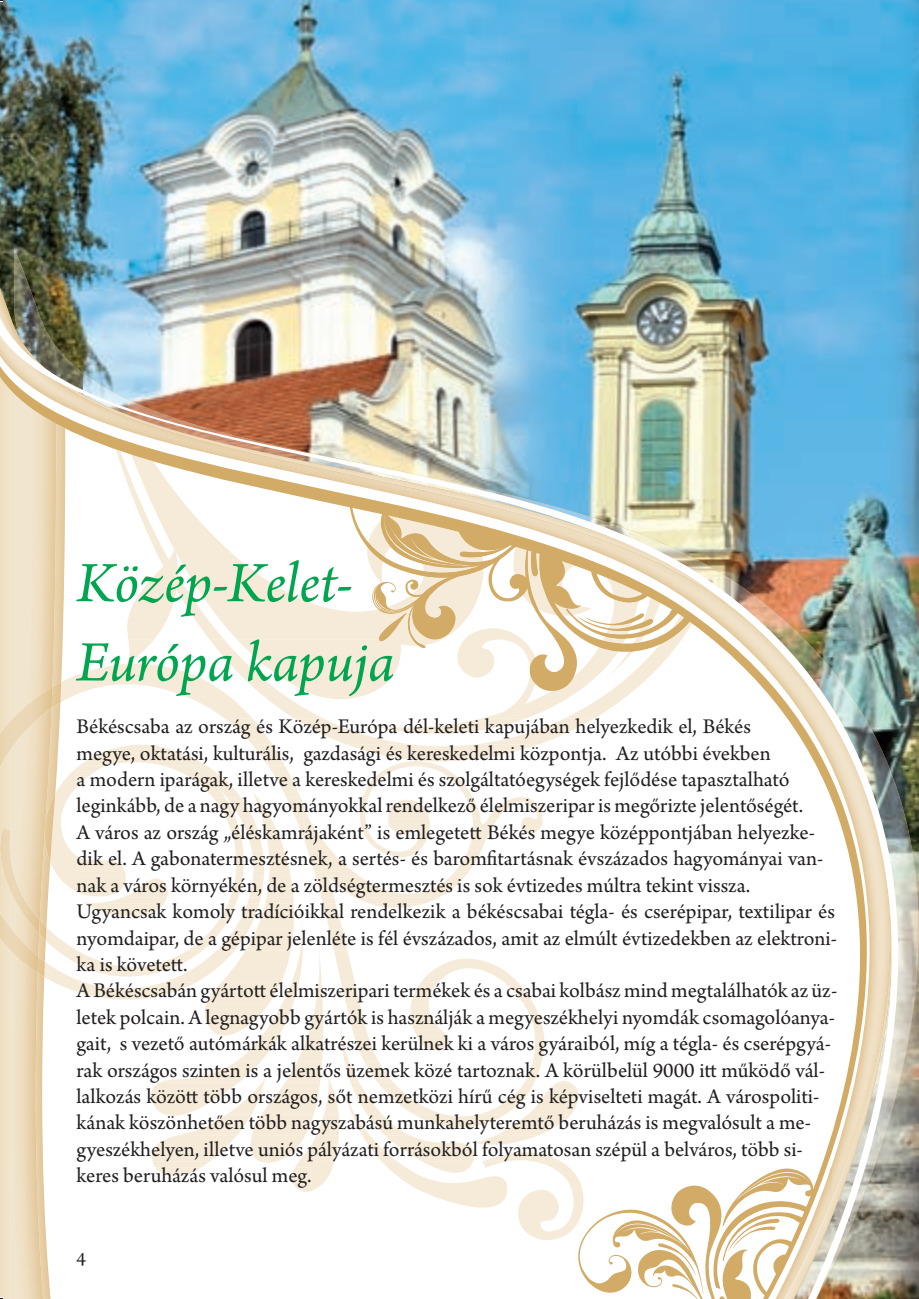
<style>
.page{position:relative;width:919px;height:1299px;background:#fff}
.page>*{position:absolute;margin:0;border:0;box-sizing:border-box;transform-origin:0 0}
.t1{font:italic 60px/79.2px "Arno Pro";letter-spacing:-.005em;color:#00a54f}
.t2{font:22px/26.4px "Arno Pro";color:#231f20}
.t3{font:20px "Arno Pro";color:#231f20}
</style>
<div class="page">
<img style="left:0;top:0;width:918px;height:230px">
<img style="left:14px;top:203px;width:1px;height:45px">
<img style="left:0;top:230px;width:918px;height:1068px">
<h1 class="t1" style="left:77px;top:547px;width:319px">Közép-Kelet-<br>Európa kapuja</h1>
<p class="t2" style="left:77px;top:715px;width:762px">Békéscsaba az ország és Közép-Európa dél-keleti kapujában helyezkedik el, Békés<br>megye, oktatási, kulturális, gazdasági és kereskedelmi központja. Az utóbbi években<br>a modern iparágak, illetve a kereskedelmi és szolgáltatóegységek fejlődése tapasztalható leginkább, de a nagy hagyományokkal rendelkező élelmiszeripar is megőrizte jelentőségét.<br>A város az ország „éléskamrájaként” is emlegetett Békés megye középpontjában helyezke&shy;dik el. A gabonatermesztésnek, a sertés- és baromfitartásnak évszázados hagyományai van&shy;nak a város környékén, de a zöldségtermesztés is sok évtizedes múltra tekint vissza.<br>Ugyancsak komoly tradícióikkal rendelkezik a békéscsabai tégla- és cserépipar, textilipar és nyomdaipar, de a gépipar jelenléte is fél évszázados, amit az elmúlt évtizedekben az elektroni&shy;ka is követett.<br>A Békéscsabán gyártott élelmiszeripari termékek és a csabai kolbász mind megtalálhatók az üz&shy;letek polcain. A legnagyobb gyártók is használják a megyeszékhelyi nyomdák csomagolóanya&shy;gait, s vezető autómárkák alkatrészei kerülnek ki a város gyáraiból, míg a tégla- és cserépgyá&shy;rak országos szinten is a jelentős üzemek közé tartoznak. A körülbelül 9000 itt működő vál&shy;lalkozás között több országos, sőt nemzetközi hírű cég is képviselteti magát. A várospoliti&shy;kának köszönhetően több nagyszabású munkahelyteremtő beruházás is megvalósult a me&shy;gyeszékhelyen, illetve uniós pályázati forrásokból folyamatosan szépül a belváros, több si&shy;keres beruházás valósul meg.</p>
<p class="t3" style="left:77px;top:1250px;width:11px">4</p>
</div>
